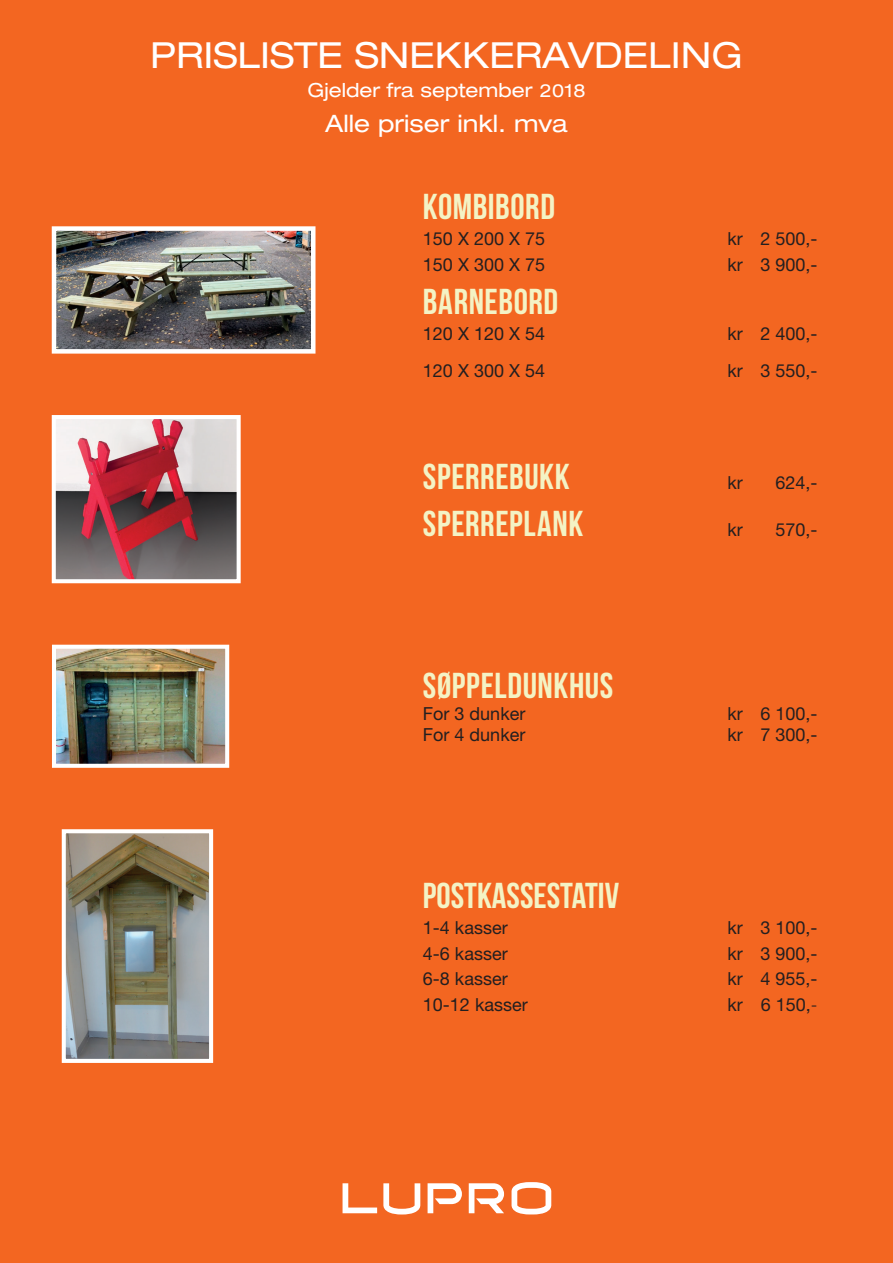
<style>
.page{position:relative;width:893px;height:1263px;background:#f36621}
.page>*{position:absolute;margin:0;border:0;box-sizing:border-box;transform-origin:0 0}
.t1{font:36px "Bebas Neue";letter-spacing:.015em;color:#f4f3c5}
.t2{font:expanded 36px "Helvetica Neue LT Std";color:#fff}
.t3{font:expanded 24px "Helvetica Neue LT Std";color:#fff}
.t4{font:expanded 19.5px "Helvetica Neue LT Std";color:#fff}
.t5{font:18px "Helvetica Neue LT Std";color:#231f20}
.s1{font-size:18px}
.s2{font-weight:300}
</style>
<div class="page">
<svg style="left:343px;top:1182px;width:208px;height:32px"></svg>
<img style="left:57px;top:231px;width:253px;height:118px">
<div style="left:52px;top:226px;width:263px;height:128px;border:4px solid #fff"></div>
<img style="left:57px;top:420px;width:179px;height:158px">
<div style="left:52px;top:415px;width:189px;height:168px;border:4px solid #fff"></div>
<img style="left:57px;top:650px;width:167px;height:113px">
<div style="left:52px;top:645px;width:177px;height:123px;border:4px solid #fff"></div>
<img style="left:67px;top:834px;width:141px;height:224px">
<div style="left:62px;top:829px;width:151px;height:234px;border:4px solid #fff"></div>
<h1 class="t2" style="left:150px;top:34px;width:594px">PRISLISTE SNEKKERAVDELING</h1>
<p class="t4" style="left:307px;top:78px;width:280px">Gjelder fra september <span class="s1">2018</span></p>
<h2 class="t3" style="left:325px;top:109px;width:244px">Alle priser inkl. mva</h2>
<h1 class="t1" style="left:423px;top:187px;width:134px">KOMBIBORD</h1>
<p class="t5" style="left:423px;top:228px;width:124px">150 X 200 X 75</p>
<p class="t5" style="left:727px;top:228px;width:92px">kr 2 500,-</p>
<p class="t5" style="left:423px;top:254px;width:124px">150 X 300 X 75</p>
<p class="t5" style="left:727px;top:254px;width:92px">kr 3 900,-</p>
<h1 class="t1" style="left:423px;top:282px;width:137px">BARNEBORD</h1>
<p class="t5" style="left:423px;top:323px;width:124px">120 X 120 X 54</p>
<p class="t5" style="left:727px;top:323px;width:92px">kr 2 400,-</p>
<p class="t5" style="left:423px;top:359px;width:124px">120 X 300 X 54</p>
<p class="t5" style="left:727px;top:359px;width:92px">kr 3 550,-</p>
<h1 class="t1" style="left:423px;top:457px;width:148px">SPERREBUKK</h1>
<h1 class="t1" style="left:423px;top:504px;width:162px">SPERREPLANK</h1>
<p class="t5" style="left:727px;top:472px;width:17px">kr</p>
<p class="t5" style="left:775px;top:472px;width:44px">624,-</p>
<p class="t5" style="left:727px;top:519px;width:17px">kr</p>
<p class="t5" style="left:775px;top:519px;width:44px">570,-</p>
<h1 class="t1" style="left:423px;top:666px;width:192px">SØPPELDUNKHUS</h1>
<p class="t5" style="left:423px;top:703px;width:104px">For 3 dunker</p>
<p class="t5" style="left:727px;top:703px;width:92px">kr 6 100,-</p>
<p class="t5" style="left:423px;top:724px;width:104px">For 4 dunker</p>
<p class="t5" style="left:727px;top:724px;width:92px">kr 7 300,-</p>
<h1 class="t1" style="left:423px;top:876px;width:198px">POSTKASSESTATIV</h1>
<p class="t5" style="left:423px;top:916px;width:86px">1-4 kasser</p>
<p class="t5" style="left:727px;top:916px;width:92px">kr 3 100,-</p>
<p class="t5" style="left:423px;top:942px;width:86px">4-6 kasser</p>
<p class="t5" style="left:727px;top:942px;width:92px">kr 3 900,-</p>
<p class="t5" style="left:423px;top:968px;width:86px">6-8 kasser</p>
<p class="t5" style="left:727px;top:968px;width:92px">kr 4 955,-</p>
<p class="t5" style="left:423px;top:994px;width:106px">10-12 kasser</p>
<p class="t5" style="left:727px;top:994px;width:92px">kr 6 150,<span class="s2">-</span></p>
</div>
